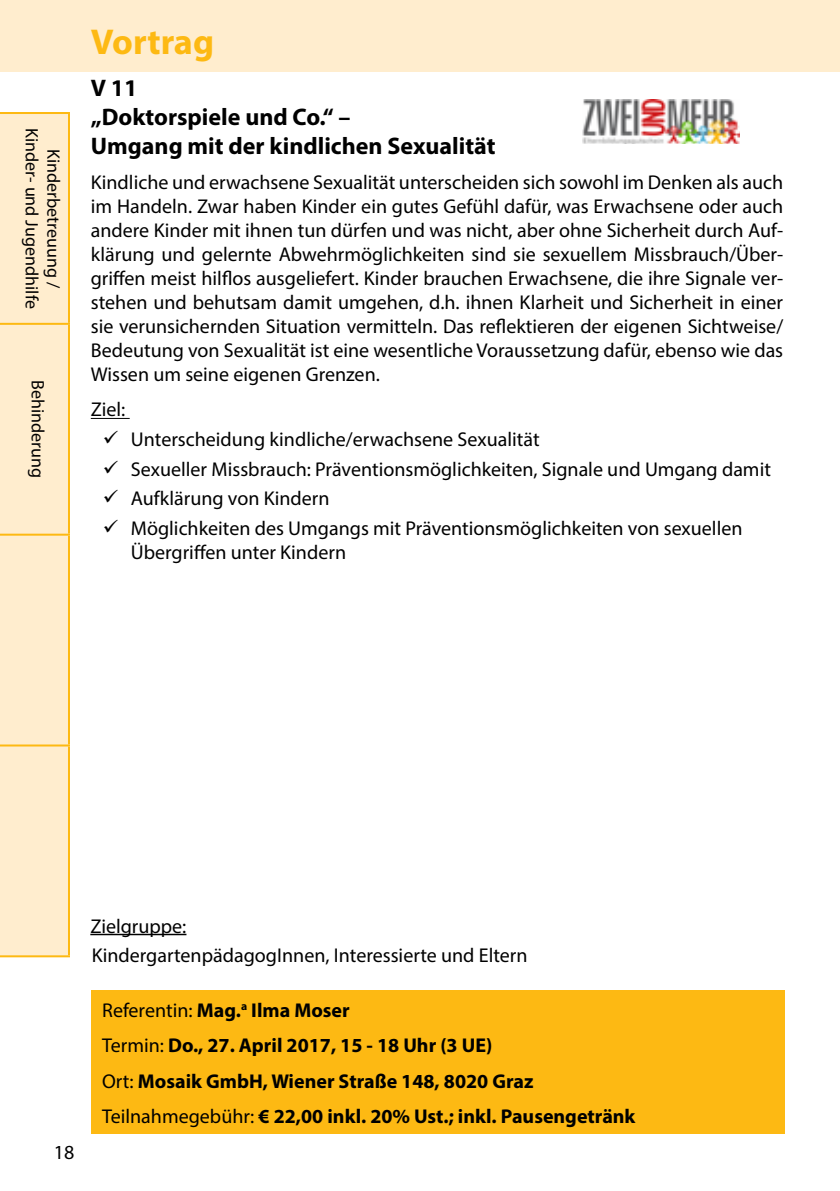
<style>
.page{position:relative;width:840px;height:1191px;background:#fff}
.page>*{position:absolute;margin:0;border:0;box-sizing:border-box;transform-origin:0 0}
.t1{font:700 36px "Myriad Pro";color:#fdb913}
.t2{font:700 24px/28.8px "Myriad Pro";color:#000}
.t3{font:20px/24px "Myriad Pro";color:#000}
.t4{font:700 20px/35.4px "Myriad Pro";color:#000}
.t5{font:18px/21.6px "Myriad Pro";color:#000;text-align:center}
.s1{font-weight:400}
</style>
<div class="page">
<div style="left:91px;top:990px;width:693px;height:144px;background:#fdb913"></div>
<hr style="left:91px;top:418px;width:39px;height:1px;background:#000">
<hr style="left:90px;top:933px;width:96px;height:2px;background:#000">
<img style="left:582px;top:99px;width:157px;height:45px">
<div style="left:0;top:114px;width:68px;height:841px;background:#ffedce"></div>
<hr style="left:0;top:112px;width:70px;height:2px;background:#fdb913">
<hr style="left:68px;top:114px;width:2px;height:209px;background:#fdb913">
<hr style="left:68px;top:325px;width:2px;height:208px;background:#fdb913">
<hr style="left:68px;top:535px;width:2px;height:209px;background:#fdb913">
<hr style="left:68px;top:746px;width:2px;height:209px;background:#fdb913">
<hr style="left:0;top:323px;width:70px;height:2px;background:#fdb913">
<hr style="left:0;top:533px;width:70px;height:2px;background:#fdb913">
<hr style="left:0;top:744px;width:70px;height:2px;background:#fdb913">
<hr style="left:0;top:955px;width:70px;height:2px;background:#fdb913">
<hr style="left:839px;top:0;width:1px;height:72px;background:#ffedce">
<div style="left:0;top:0;width:839px;height:72px;background:#ffedce"></div>
<p class="t5" style="left:65px;top:128px;width:182px;rotate:90deg">Kinderbetreuung /<br>Kinder- und Jugendhilfe</p>
<p class="t5" style="left:49px;top:380px;width:100px;rotate:90deg">Behinderung</p>
<h1 class="t1" style="left:91px;top:18px;width:125px">Vortrag</h1>
<p class="t2" style="left:91px;top:73px;width:406px">V 11<br>„Doktorspiele und Co.“ –<br>Umgang mit der kindlichen Sexualität</p>
<p class="t3" style="left:91px;top:170px;width:693px;text-align:justify">Kindliche und erwachsene Sexualität unterscheiden sich sowohl im Denken als auch im Handeln. Zwar haben Kinder ein gutes Gefühl dafür, was Erwachsene oder auch andere Kinder mit ihnen tun dürfen und was nicht, aber ohne Sicherheit durch Auf&shy;klärung und gelernte Abwehrmöglichkeiten sind sie sexuellem Missbrauch/Über&shy;griffen meist hilflos ausgeliefert. Kinder brauchen Erwachsene, die ihre Signale ver&shy;stehen und behutsam damit umgehen, d.h. ihnen Klarheit und Sicherheit in einer sie verunsichernden Situation vermitteln. Das reflektieren der eigenen Sichtweise/ Bedeutung von Sexualität ist eine wesentliche Voraussetzung dafür, ebenso wie das Wissen um seine eigenen Grenzen.</p>
<p class="t3" style="left:91px;top:397px;width:36px">Ziel:</p>
<p class="t3" style="left:131px;top:424px;width:641px;line-height:29.6px">Unterscheidung kindliche/erwachsene Sexualität<br>Sexueller Missbrauch: Präventionsmöglichkeiten, Signale und Umgang damit Aufklärung von Kindern<br>Möglichkeiten des Umgangs mit Präventionsmöglichkeiten von sexuellen</p>
<p class="t3" style="left:131px;top:540px;width:217px">Übergriffen unter Kindern</p>
<p class="t3" style="left:54px;top:1140px;width:22px">18</p>
<p class="t3" style="left:90px;top:910px;width:438px;line-height:29.6px">Zielgruppe:<br>KindergartenpädagogInnen, Interessierte und Eltern</p>
<p class="t4" style="left:102px;top:991px;width:534px"><span class="s1">Referentin:</span> Mag.<sup>a</sup> Ilma Moser<br><span class="s1">Termin:</span> Do., 27. April 2017, 15 - 18 Uhr (3 UE)<br><span class="s1">Ort:</span> Mosaik GmbH, Wiener Straße 148, 8020 Graz <span class="s1">Teilnahmegebühr:</span> € 22,00 inkl. 20% Ust.; inkl. Pausengetränk</p>
</div>
